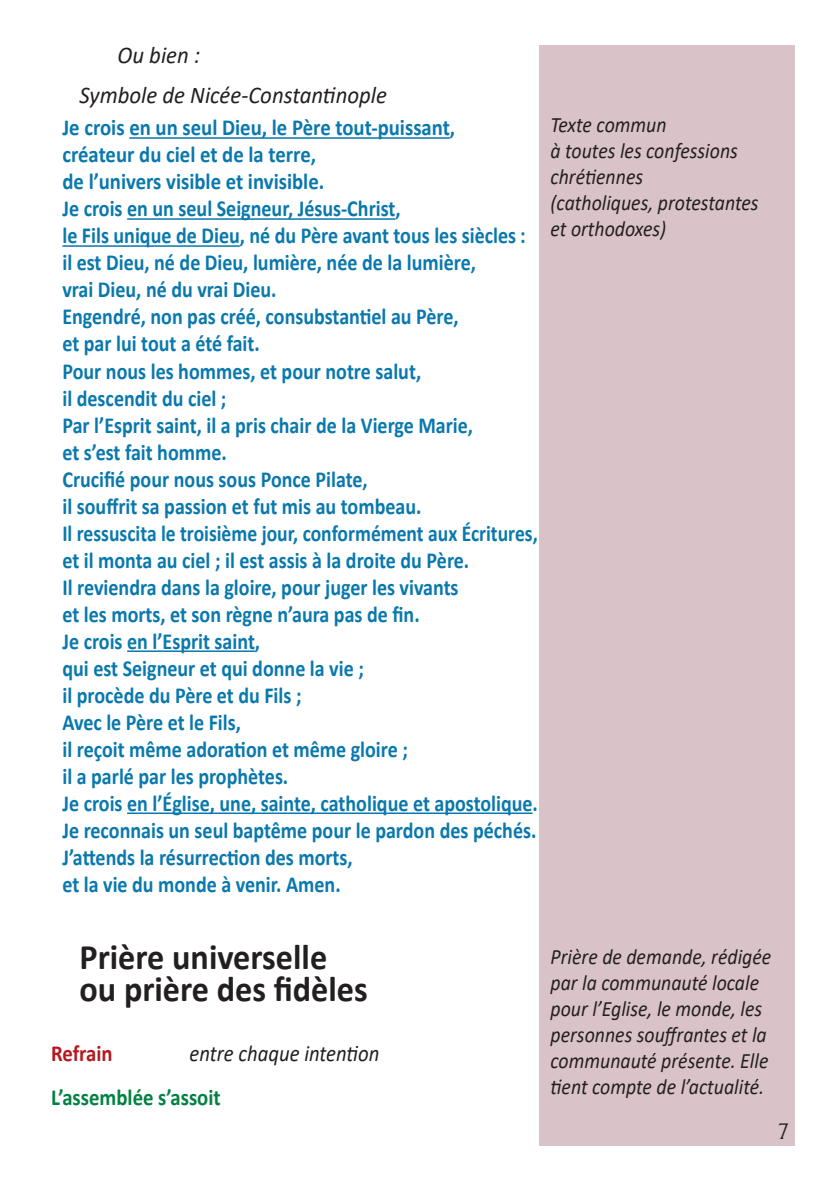
<style>
.page{position:relative;width:840px;height:1191px;background:#fff}
.page>*{position:absolute;margin:0;border:0;box-sizing:border-box;transform-origin:0 0}
.Intertitre{font:700 36px/32px "Calibri";color:#231f20;scale:.95 1}
.Texte_intro{font:italic 24px "Calibri";color:#231f20;scale:.95 1}
.Texte_intro-2{font:300 condensed 24px "Figuera Variable";color:#231f20;scale:.95 1}
.Texte_bleu{font:700 23px/27px "Calibri";color:#0978ad;scale:.9 1}
.Texte_rouge{font:italic 23px "Calibri";color:#231f20;scale:.9 1}
.Texte_vert{font:700 23px "Calibri";color:#008141;scale:.9 1}
.Texte_rouge-2{font:700 23px "Calibri";color:#b4181d;scale:.9 1}
.Texte_explication_italique{font:italic 22px/26px "Calibri";color:#231f20;scale:.9 1}
</style>
<div class="page">
<div style="left:539px;top:45px;width:255px;height:1100px;background:#d9c3c9"></div>
<hr style="left:129px;top:137px;width:320px;height:2px;background:#0978ad">
<hr style="left:127px;top:218px;width:268px;height:2px;background:#0978ad">
<hr style="left:62px;top:245px;width:178px;height:2px;background:#0978ad">
<hr style="left:127px;top:650px;width:128px;height:2px;background:#0978ad">
<hr style="left:127px;top:812px;width:405px;height:2px;background:#0978ad">
<p class="Texte_intro" style="left:117px;top:39px;width:88px">Ou bien :</p>
<p class="Texte_intro" style="left:79px;top:78px;width:325px">Symbole de Nicée-Constantinople</p>
<p class="Texte_bleu" style="left:62px;top:114px;width:529px">Je crois en un seul Dieu, le Père tout-puissant,<br>créateur du ciel et de la terre,<br>de l’univers visible et invisible.<br>Je crois en un seul Seigneur, Jésus-Christ,<br>le Fils unique de Dieu, né du Père avant tous les siècles : il est Dieu, né de Dieu, lumière, née de la lumière,<br>vrai Dieu, né du vrai Dieu.<br>Engendré, non pas créé, consubstantiel au Père,<br>et par lui tout a été fait.<br>Pour nous les hommes, et pour notre salut,<br>il descendit du ciel ;<br>Par l’Esprit saint, il a pris chair de la Vierge Marie,<br>et s’est fait homme.<br>Crucifié pour nous sous Ponce Pilate,<br>il souffrit sa passion et fut mis au tombeau.<br>Il ressuscita le troisième jour, conformément aux Écritures, et il monta au ciel ; il est assis à la droite du Père.<br>Il reviendra dans la gloire, pour juger les vivants<br>et les morts, et son règne n’aura pas de fin.<br>Je crois en l’Esprit saint,<br>qui est Seigneur et qui donne la vie ;<br>il procède du Père et du Fils ;<br>Avec le Père et le Fils,<br>il reçoit même adoration et même gloire ;<br>il a parlé par les prophètes.<br>Je crois en l’Église, une, sainte, catholique et apostolique.<br>Je reconnais un seul baptême pour le pardon des péchés.<br>J’attends la résurrection des morts,<br>et la vie du monde à venir. Amen.</p>
<p class="Texte_explication_italique" style="left:550px;top:111px;width:232px">Texte commun<br>à toutes les confessions chrétiennes<br>(catholiques, protestantes et orthodoxes)</p>
<p class="Intertitre" style="left:79px;top:940px;width:305px">Prière universelle ou prière des fidèles</p>
<p class="Texte_rouge-2" style="left:51px;top:1036px;width:70px">Refrain</p>
<p class="Texte_rouge" style="left:189px;top:1037px;width:212px">entre chaque intention</p>
<p class="Texte_vert" style="left:51px;top:1080px;width:190px">L’assemblée s’assoit</p>
<p class="Texte_explication_italique" style="left:550px;top:943px;width:247px">Prière de demande, rédigée par la communauté locale pour l’Eglise, le monde, les personnes souffrantes et la communauté présente. Elle tient compte de l’actualité.</p>
<p class="Texte_intro-2" style="left:778px;top:1113px;width:12px">7</p>
</div>
